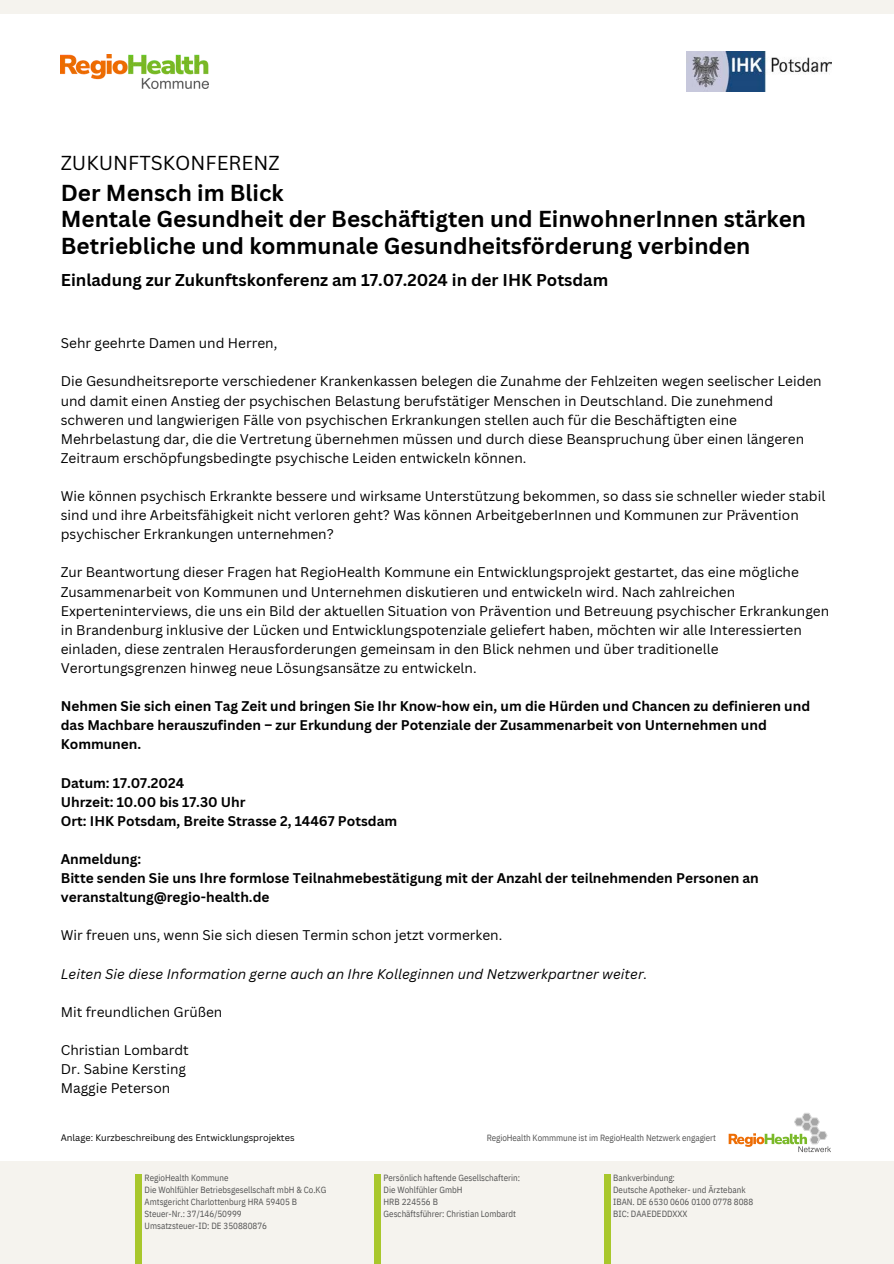
<style>
.page{position:relative;width:894px;height:1264px;background:#fff}
.page>*{position:absolute;margin:0;border:0;box-sizing:border-box;transform-origin:0 0}
.t1{font:700 22.5px/26.4px "Canva Sans";color:#000}
.t2{font:19.65px "Canva Sans";color:#000}
.t3{font:700 16.65px "Canva Sans";color:#000}
.t4{font:13.65px/19px "Canva Sans";color:#000}
.t5{font:700 13.65px/19px "Canva Sans";color:#000}
.t6{font:italic 13.65px "Canva Sans";color:#000}
.t7{font:9.15px "Canva Sans";color:#000}
.t8{font:9px "IBM Plex Sans Cond";color:#545454}
</style>
<div class="page">
<div style="left:0;top:0;width:893px;height:14px;background:#f5f3ee"></div>
<img style="left:61px;top:54px;width:147px;height:35px">
<div style="left:0;top:1161px;width:893px;height:102px;background:#f5f3ee"></div>
<div style="left:135px;top:1174px;width:7px;height:89px;background:#a8c72c"></div>
<div style="left:374px;top:1174px;width:7px;height:89px;background:#a8c72c"></div>
<div style="left:603px;top:1174px;width:7px;height:89px;background:#a8c72c"></div>
<svg style="left:728px;top:1113px;width:102px;height:39px"></svg>
<img style="left:686px;top:52px;width:145px;height:39px">
<h2 class="t2" style="left:61px;top:149px;width:220px">ZUKUNFTSKONFERENZ</h2>
<h1 class="t1" style="left:61px;top:179px;width:746px">Der Mensch im Blick<br>Mentale Gesundheit der Beschäftigten und EinwohnerInnen stärken<br>Betriebliche und kommunale Gesundheitsförderung verbinden</h1>
<p class="t3" style="left:61px;top:268px;width:549px">Einladung zur Zukunftskonferenz am 17.07.2024 in der IHK Potsdam</p>
<p class="t4" style="left:61px;top:333px;width:218px">Sehr geehrte Damen und Herren,</p>
<p class="t4" style="left:61px;top:371px;width:762px">Die Gesundheitsreporte verschiedener Krankenkassen belegen die Zunahme der Fehlzeiten wegen seelischer Leiden und damit einen Anstieg der psychischen Belastung berufstätiger Menschen in Deutschland. Die zunehmend schweren und langwierigen Fälle von psychischen Erkrankungen stellen auch für die Beschäftigten eine Mehrbelastung dar, die die Vertretung übernehmen müssen und durch diese Beanspruchung über einen längeren Zeitraum erschöpfungsbedingte psychische Leiden entwickeln können.</p>
<p class="t4" style="left:61px;top:486px;width:765px">Wie können psychisch Erkrankte bessere und wirksame Unterstützung bekommen, so dass sie schneller wieder stabil sind und ihre Arbeitsfähigkeit nicht verloren geht? Was können ArbeitgeberInnen und Kommunen zur Prävention psychischer Erkrankungen unternehmen?</p>
<p class="t4" style="left:61px;top:562px;width:769px">Zur Beantwortung dieser Fragen hat RegioHealth Kommune ein Entwicklungsprojekt gestartet, das eine mögliche Zusammenarbeit von Kommunen und Unternehmen diskutieren und entwickeln wird. Nach zahlreichen Experteninterviews, die uns ein Bild der aktuellen Situation von Prävention und Betreuung psychischer Erkrankungen in Brandenburg inklusive der Lücken und Entwicklungspotenziale geliefert haben, möchten wir alle Interessierten einladen, diese zentralen Herausforderungen gemeinsam in den Blick nehmen und über traditionelle Verortungsgrenzen hinweg neue Lösungsansätze zu entwickeln.</p>
<p class="t5" style="left:61px;top:696px;width:750px">Nehmen Sie sich einen Tag Zeit und bringen Sie Ihr Know-how ein, um die Hürden und Chancen zu definieren und das Machbare herauszufinden – zur Erkundung der Potenziale der Zusammenarbeit von Unternehmen und<br>Kommunen.</p>
<p class="t5" style="left:61px;top:772px;width:338px">Datum: 17.07.2024<br>Uhrzeit: 10.00 bis 17.30 Uhr<br>Ort: IHK Potsdam, Breite Strasse 2, 14467 Potsdam</p>
<p class="t5" style="left:61px;top:849px;width:699px">Anmeldung:<br>Bitte senden Sie uns Ihre formlose Teilnahmebestätigung mit der Anzahl der teilnehmenden Personen an veranstaltung@regio-health.de</p>
<p class="t4" style="left:61px;top:925px;width:443px">Wir freuen uns, wenn Sie sich diesen Termin schon jetzt vormerken.</p>
<p class="t6" style="left:61px;top:964px;width:587px">Leiten Sie diese Information gerne auch an Ihre Kolleginnen und Netzwerkpartner weiter.</p>
<p class="t4" style="left:61px;top:1002px;width:163px">Mit freundlichen Grüßen</p>
<p class="t4" style="left:61px;top:1040px;width:129px">Christian Lombardt<br>Dr. Sabine Kersting<br>Maggie Peterson</p>
<p class="t7" style="left:61px;top:1131px;width:235px">Anlage: Kurzbeschreibung des Entwicklungsprojektes</p>
<p class="t8" style="left:144px;top:1172px;width:85px">RegioHealth Kommune</p>
<p class="t8" style="left:144px;top:1184px;width:183px">Die Wohlfühler Betriebsgesellschaft mbH &amp; Co.KG</p>
<p class="t8" style="left:144px;top:1196px;width:154px">Amtsgericht Charlottenburg HRA 59405 B</p>
<p class="t8" style="left:144px;top:1208px;width:99px">Steuer-Nr.: 37/146/50999</p>
<p class="t8" style="left:144px;top:1219px;width:124px">Umsatzsteuer-ID: DE 350880876</p>
<p class="t8" style="left:486px;top:1131px;width:231px">RegioHealth Kommmune ist im RegioHealth Netzwerk engagiert</p>
<p class="t8" style="left:383px;top:1172px;width:138px">Persönlich haftende Gesellschafterin:</p>
<p class="t8" style="left:383px;top:1184px;width:80px">Die Wohlfühler GmbH</p>
<p class="t8" style="left:383px;top:1196px;width:56px">HRB 224556 B</p>
<p class="t8" style="left:383px;top:1208px;width:134px">Geschäftsführer: Christian Lombardt</p>
<p class="t8" style="left:613px;top:1172px;width:63px">Bankverbindung:</p>
<p class="t8" style="left:613px;top:1184px;width:134px">Deutsche Apotheker- und Ärztebank</p>
<p class="t8" style="left:613px;top:1196px;width:142px">IBAN. DE 6530 0606 0100 0778 8088</p>
<p class="t8" style="left:613px;top:1208px;width:76px">BIC: DAAEDEDDXXX</p>
</div>
